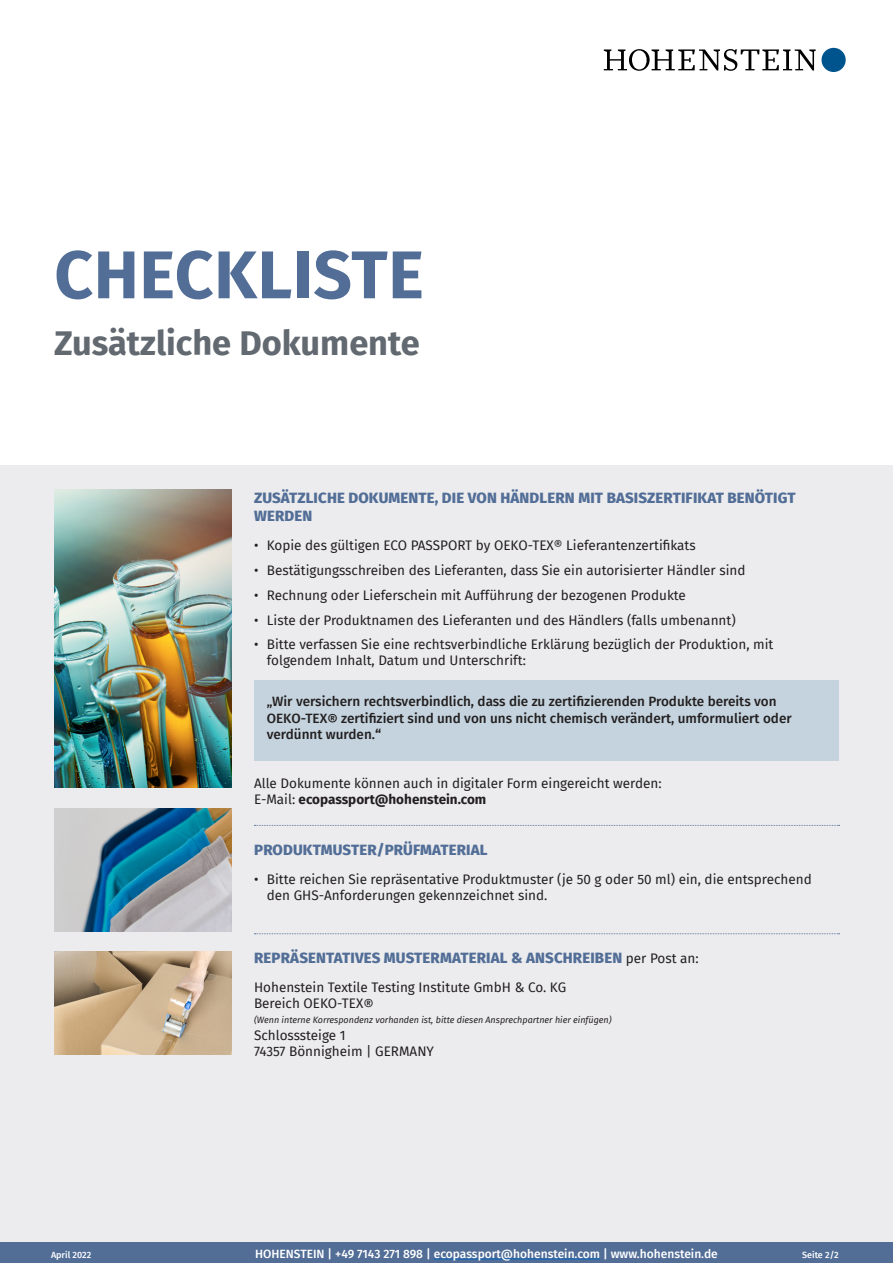
<style>
.page{position:relative;width:893px;height:1263px;background:#fff}
.page>*{position:absolute;margin:0;border:0;box-sizing:border-box;transform-origin:0 0}
.t1{font:700 67.5px "Fira Sans";letter-spacing:.01em;color:#526e97}
.t2{font:700 34.35px "Fira Sans";color:#626970}
.Headline_Text{font:800 15px/18px "Fira Sans";letter-spacing:.01em;color:#526e97}
.Auszählung{font:13.5px/16.2px "Fira Sans";color:#231f20}
.Auszählung-2{font:500 13.5px/16.2px "Fira Sans";color:#231f20}
.t3{font:500 12px "Fira Sans";color:#fff}
.t4{font:italic 9px "Fira Sans";color:#231f20}
.t5{font:500 9px "Fira Sans";color:#fff}
.s1{font-size:16.2px}
.s2{font-weight:700}
.s3{font-weight:400;font-size:13.5px;color:#231f20}
</style>
<div class="page">
<div style="left:0;top:466px;width:893px;height:797px;background:#ececee"></div>
<svg style="left:604px;top:49px;width:212px;height:22px"></svg>
<div style="left:821px;top:48px;width:25px;height:24px;background:#00548e;border-radius:50%"></div>
<div style="left:0;top:1242px;width:893px;height:21px;background:#526e97"></div>
<hr style="left:434px;top:1258px;width:166px;height:1px;background:#0563c1">
<img style="left:54px;top:489px;width:178px;height:299px">
<img style="left:54px;top:951px;width:178px;height:103px">
<svg style="left:254px;top:825px;width:586px;height:1px"></svg>
<img style="left:54px;top:808px;width:178px;height:123px">
<div style="left:254px;top:680px;width:585px;height:81px;background:#c4d3dd"></div>
<svg style="left:254px;top:933px;width:586px;height:1px"></svg>
<p class="t1" style="left:54px;top:218px;width:371px">CHECKLISTE</p>
<p class="t2" style="left:54px;top:314px;width:367px">Zusätzliche Dokumente</p>
<p class="Headline_Text" style="left:254px;top:488px;width:543px">ZUSÄTZLICHE DOKUMENTE, DIE VON HÄNDLERN MIT BASISZERTIFIKAT BENÖTIGT<br>WERDEN</p>
<p class="Auszählung" style="left:254px;top:537px;width:443px">• Kopie des gültigen ECO PASSPORT by OEKO-TEX® Lieferantenzertifikats</p>
<p class="Auszählung" style="left:254px;top:562px;width:493px">• Bestätigungsschreiben des Lieferanten, dass Sie ein autorisierter Händler sind</p>
<p class="Auszählung" style="left:254px;top:587px;width:433px">• Rechnung oder Lieferschein mit Aufführung der bezogenen Produkte</p>
<p class="Auszählung" style="left:254px;top:611px;width:483px">• Liste der Produktnamen des Lieferanten und des Händlers (falls umbenannt)</p>
<p class="Auszählung" style="left:267px;top:636px;width:508px;text-indent:-13px">• Bitte verfassen Sie eine rechtsverbindliche Erklärung bezüglich der Produktion, mit folgendem Inhalt, Datum und Unterschrift:</p>
<p class="Auszählung-2" style="left:267px;top:693px;width:526px">„Wir versichern rechtsverbindlich, dass die zu zertifizierenden Produkte bereits von<br>OEKO-TEX<span class="s1">®</span> zertifiziert sind und von uns nicht chemisch verändert, umformuliert oder verdünnt wurden.<span class="s2">“</span></p>
<p class="Auszählung" style="left:254px;top:775px;width:409px">Alle Dokumente können auch in digitaler Form eingereicht werden:<br>E-Mail: <span class="s2">ecopassport@hohenstein.com</span></p>
<p class="Headline_Text" style="left:254px;top:839px;width:235px">PRODUKTMUSTER/PRÜFMATERIAL</p>
<p class="Auszählung" style="left:267px;top:870px;width:546px;text-indent:-13px">• Bitte reichen Sie repräsentative Produktmuster (je 50 g oder 50 ml) ein, die entsprechend den GHS-Anforderungen gekennzeichnet sind.</p>
<p class="Headline_Text" style="left:254px;top:948px;width:446px">REPRÄSENTATIVES MUSTERMATERIAL &amp; ANSCHREIBEN <span class="s3">per Post an:</span></p>
<p class="Auszählung" style="left:254px;top:979px;width:314px">Hohenstein Textile Testing Institute GmbH &amp; Co. KG</p>
<p class="Auszählung" style="left:254px;top:995px;width:121px">Bereich OEKO-TEX<span class="s1">®</span></p>
<p class="t4" style="left:254px;top:1013px;width:359px">(Wenn interne Korrespondenz vorhanden ist, bitte diesen Ansprechpartner hier einfügen)</p>
<p class="Auszählung" style="left:254px;top:1026px;width:93px">Schlosssteige 1</p>
<p class="Auszählung" style="left:254px;top:1042px;width:181px">74357 Bönnigheim | GERMANY</p>
<p class="t5" style="left:51px;top:1248px;width:42px">April 2022</p>
<p class="t3" style="left:255px;top:1244px;width:464px">HOHENSTEIN | +49 7143 271 898 | ecopassport@hohenstein.com | www.hohenstein.de</p>
<p class="t5" style="left:802px;top:1248px;width:38px">Seite 2/2</p>
</div>
